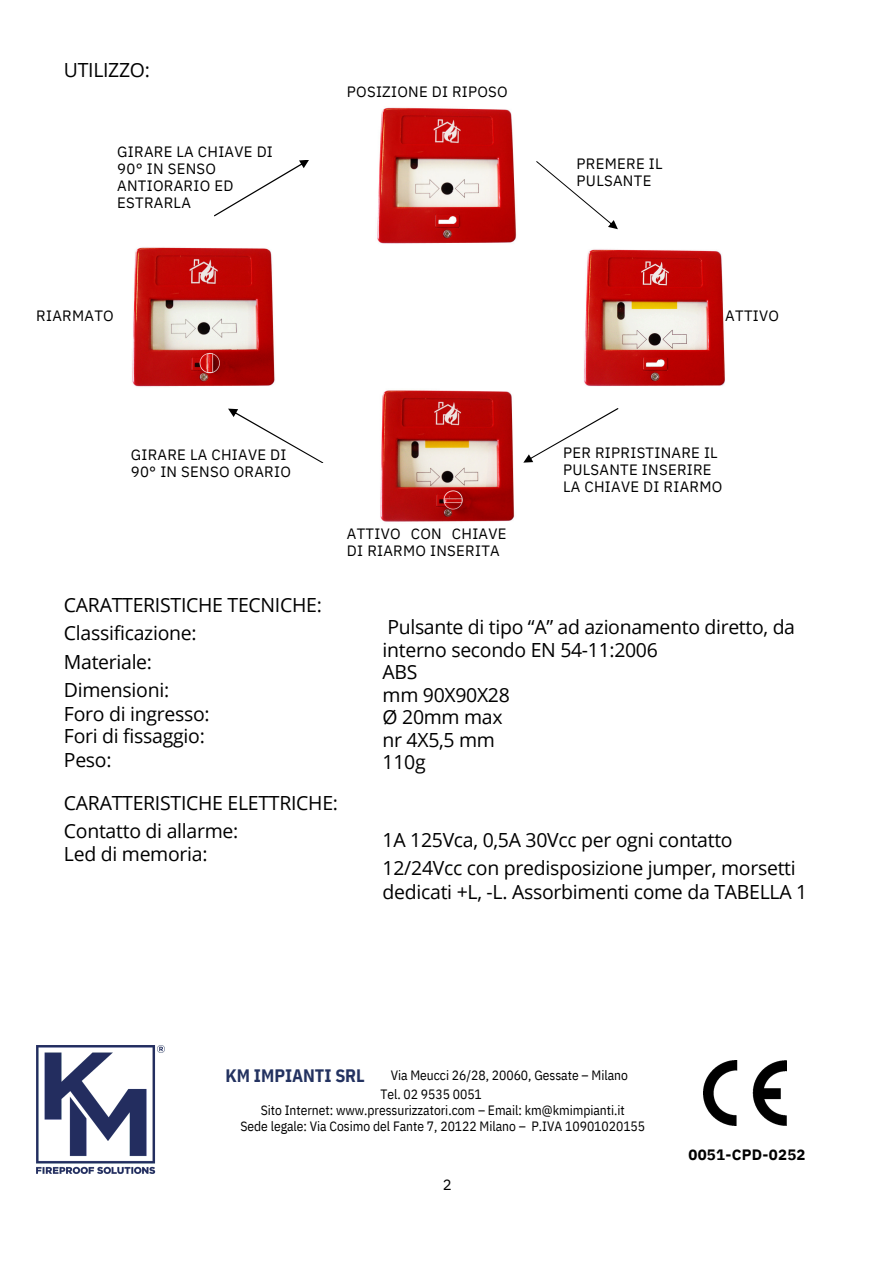
<style>
.page{position:relative;width:894px;height:1264px;background:#fff}
.page>*{position:absolute;margin:0;border:0;box-sizing:border-box;transform-origin:0 0}
.t1{font:19.5px/22.5px "Open Sans";letter-spacing:-.015em;color:#000}
.t2{font:700 18px "IBM Plex Sans Cond";color:#233260}
.t3{font:15px/16.8px "IBM Plex Sans";letter-spacing:.02em;color:#000}
.t4{font:700 15px "IBM Plex Sans";letter-spacing:.02em;color:#000}
.t5{font:13.5px "IBM Plex Sans Cond";color:#000}
</style>
<div class="page">
<img style="left:377px;top:107px;width:140px;height:137px">
<img style="left:132px;top:247px;width:143px;height:140px">
<img style="left:584px;top:249px;width:141px;height:137px">
<img style="left:380px;top:390px;width:135px;height:132px">
<svg style="left:214px;top:160px;width:95px;height:56px"></svg>
<svg style="left:228px;top:408px;width:95px;height:55px"></svg>
<svg style="left:524px;top:408px;width:94px;height:54px"></svg>
<svg style="left:536px;top:161px;width:81px;height:68px"></svg>
<img style="left:703px;top:1060px;width:83px;height:65px">
<img style="left:36px;top:1045px;width:128px;height:128px">
<h3 class="t1" style="left:64px;top:58px;width:87px">UTILIZZO:</h3>
<h5 class="t3" style="left:117px;top:143px;width:157px">GIRARE LA CHIAVE DI<br>90° IN SENSO<br>ANTIORARIO ED<br>ESTRARLA</h5>
<p class="t3" style="left:36px;top:306px;width:79px">RIARMATO</p>
<p class="t3" style="left:347px;top:83px;width:162px">POSIZIONE DI RIPOSO</p>
<h5 class="t3" style="left:576px;top:155px;width:87px">PREMERE IL<br>PULSANTE</h5>
<h5 class="t3" style="left:725px;top:306px;width:55px">ATTIVO</h5>
<p class="t3" style="left:131px;top:446px;width:162px">GIRARE LA CHIAVE DI<br>90° IN SENSO ORARIO</p>
<p class="t3" style="left:347px;top:525px;width:161px">ATTIVO CON CHIAVE<br>DI RIARMO INSERITA</p>
<h5 class="t3" style="left:563px;top:444px;width:161px">PER RIPRISTINARE IL<br>PULSANTE INSERIRE<br>LA CHIAVE DI RIARMO</h5>
<p class="t1" style="left:64px;top:589px;width:259px;line-height:28.5px">CARATTERISTICHE TECNICHE:<br>Classificazione:<br>Materiale:<br>Dimensioni:</p>
<p class="t1" style="left:64px;top:701px;width:147px;line-height:23.1px">Foro di ingresso:<br>Fori di fissaggio:<br>Peso:</p>
<p class="t1" style="left:64px;top:788px;width:275px;line-height:28.2px">CARATTERISTICHE ELETTRICHE:<br>Contatto di allarme:</p>
<p class="t1" style="left:64px;top:842px;width:145px">Led di memoria:</p>
<p class="t1" style="left:382px;top:615px;width:414px">Pulsante di tipo “A” ad azionamento diretto, da interno secondo EN 54-11:2006<br>ABS<br>mm 90X90X28<br>Ø 20mm max<br>nr 4X5,5 mm<br>110g</p>
<p class="t1" style="left:382px;top:825px;width:414px;line-height:28.2px">1A 125Vca, 0,5A 30Vcc per ogni contatto<br>12/24Vcc con predisposizione jumper, morsetti</p>
<p class="t1" style="left:382px;top:880px;width:426px">dedicati +L, -L. Assorbimenti come da TABELLA 1</p>
<p class="t2" style="left:225px;top:1063px;width:141px">KM IMPIANTI SRL</p>
<p class="t5" style="left:390px;top:1065px;width:239px">Via Meucci 26/28, 20060, Gessate – Milano</p>
<p class="t5" style="left:380px;top:1085px;width:103px">Tel. 02 9535 0051</p>
<p class="t5" style="left:261px;top:1100px;width:365px">Sito Internet: www.pressurizzatori.com – Email: km@kmimpianti.it</p>
<p class="t5" style="left:240px;top:1117px;width:406px">Sede legale: Via Cosimo del Fante 7, 20122 Milano – P.IVA 10901020155</p>
<h5 class="t3" style="left:442px;top:1176px;width:10px">2</h5>
<h3 class="t4" style="left:688px;top:1144px;width:118px">0051-CPD-0252</h3>
</div>
